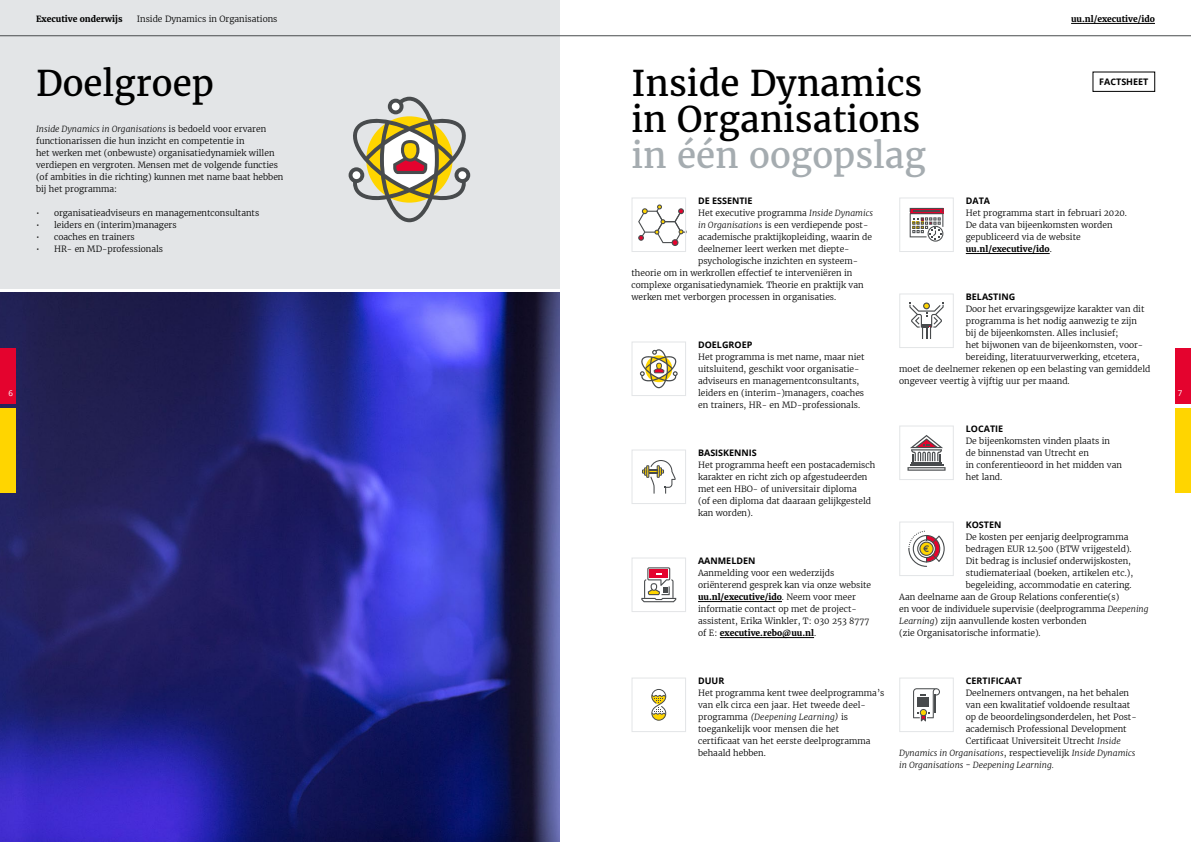
<style>
.page{position:relative;width:1191px;height:842px;background:#fff}
.page>*{position:absolute;margin:0;border:0;box-sizing:border-box;transform-origin:0 0}
.t1{font:35px/36px "Merriweather";color:#000}
.t2{font:35px "Merriweather";color:#a5acb0}
.t3{font:700 9px "Open Sans";color:#000}
.t4{font:300 8.5px/12px "Merriweather";color:#000}
.t5{font:italic 300 8.5px "Merriweather";color:#000}
.t6{font:700 8.5px "Merriweather";color:#000}
.t7{font:8px "Open Sans";color:#fff}
.s1{font-style:italic}
.s2{font-weight:700}
.s3{font-style:normal}
</style>
<div class="page">
<hr style="left:965px;top:253px;width:84px;height:1px;background:#000">
<svg style="left:638px;top:204px;width:46px;height:42px"></svg>
<hr style="left:698px;top:601px;width:84px;height:1px;background:#000">
<hr style="left:720px;top:637px;width:94px;height:1px;background:#000">
<div style="left:0;top:0;width:559px;height:288px;background:#e3e5e7"></div>
<svg style="left:348px;top:97px;width:122px;height:125px"></svg>
<img style="left:0;top:292px;width:559px;height:550px">
<div style="left:1092px;top:72px;width:63px;height:20px;border:1px solid #000"></div>
<svg style="left:640px;top:349px;width:37px;height:39px"></svg>
<svg style="left:642px;top:460px;width:33px;height:34px"></svg>
<svg style="left:641px;top:567px;width:35px;height:35px"></svg>
<svg style="left:651px;top:689px;width:15px;height:32px"></svg>
<div style="left:631px;top:341px;width:55px;height:55px;border:1px solid #e3e5e7"></div>
<div style="left:631px;top:449px;width:55px;height:55px;border:1px solid #e3e5e7"></div>
<div style="left:631px;top:197px;width:55px;height:55px;border:1px solid #e3e5e7"></div>
<div style="left:899px;top:197px;width:54px;height:55px;border:1px solid #e3e5e7"></div>
<div style="left:899px;top:293px;width:54px;height:55px;border:1px solid #e3e5e7"></div>
<div style="left:899px;top:425px;width:54px;height:55px;border:1px solid #e3e5e7"></div>
<div style="left:899px;top:521px;width:54px;height:55px;border:1px solid #e3e5e7"></div>
<div style="left:899px;top:677px;width:54px;height:55px;border:1px solid #e3e5e7"></div>
<div style="left:631px;top:557px;width:55px;height:55px;border:1px solid #e3e5e7"></div>
<div style="left:631px;top:677px;width:55px;height:55px;border:1px solid #e3e5e7"></div>
<svg style="left:909px;top:208px;width:34px;height:34px"></svg>
<svg style="left:909px;top:302px;width:34px;height:37px"></svg>
<hr style="left:911px;top:462px;width:31px;height:2px;background:#484b4d">
<hr style="left:910px;top:465px;width:33px;height:1px;background:#484b4d">
<svg style="left:907px;top:467px;width:38px;height:4px"></svg>
<svg style="left:910px;top:435px;width:33px;height:26px"></svg>
<svg style="left:908px;top:531px;width:36px;height:36px"></svg>
<svg style="left:913px;top:688px;width:27px;height:33px"></svg>
<hr style="left:0;top:36px;width:1191px;height:1px;background:#484b4d">
<hr style="left:1071px;top:23px;width:84px;height:1px;background:#000">
<div style="left:0;top:348px;width:16px;height:56px;background:#e4032e"></div>
<div style="left:1174px;top:348px;width:17px;height:56px;background:#e4032e"></div>
<div style="left:0;top:408px;width:16px;height:84px;background:#ffd500"></div>
<div style="left:1174px;top:408px;width:17px;height:84px;background:#ffd500"></div>
<p class="t6" style="left:36px;top:13px;width:88px">Executive onderwijs</p>
<p class="t4" style="left:137px;top:13px;width:142px">Inside Dynamics in Organisations</p>
<p class="t6" style="left:1071px;top:13px;width:85px">uu.nl/executive/ido</p>
<h1 class="t1" style="left:36px;top:65px;width:179px">Doelgroep</h1>
<h1 class="t1" style="left:631px;top:65px;width:292px">Inside Dynamics in Organisations</h1>
<p class="t3" style="left:1099px;top:76px;width:51px">FACTSHEET</p>
<p class="t4" style="left:36px;top:123px;width:249px"><span class="s1">Inside Dynamics in Organisations</span> is bedoeld voor ervaren functionarissen die hun inzicht en competentie in<br>het werken met (onbewuste) organisatiedynamiek willen verdiepen en vergroten. Mensen met de volgende functies (of ambities in die richting) kunnen met name baat hebben bij het programma:</p>
<p class="t4" style="left:36px;top:207px;width:225px">• organisatieadviseurs en managementconsultants</p>
<p class="t4" style="left:36px;top:219px;width:142px">• leiders en (interim)managers</p>
<p class="t4" style="left:36px;top:231px;width:100px">• coaches en trainers</p>
<p class="t4" style="left:36px;top:243px;width:129px">• HR- en MD-professionals</p>
<h1 class="t2" style="left:631px;top:132px;width:296px">in één oogopslag</h1>
<p class="t3" style="left:698px;top:194px;width:56px">DE ESSENTIE</p>
<p class="t4" style="left:698px;top:207px;width:176px">Het executive programma <span class="s1">Inside Dynamics</span></p>
<p class="t4" style="left:698px;top:219px;width:172px"><span class="s1">in Organisations</span> is een verdiepende post-</p>
<p class="t4" style="left:698px;top:231px;width:175px">academische praktijkopleiding, waarin de</p>
<p class="t4" style="left:698px;top:243px;width:153px">deelnemer leert werken met diepte-</p>
<p class="t4" style="left:698px;top:255px;width:161px">psychologische inzichten en systeem-</p>
<p class="t4" style="left:631px;top:267px;width:222px">theorie om in werkrollen effectief te interveniëren in</p>
<p class="t4" style="left:631px;top:279px;width:234px">complexe organisatiedynamiek. Theorie en praktijk van</p>
<p class="t4" style="left:631px;top:291px;width:206px">werken met verborgen processen in organisaties.</p>
<p class="t3" style="left:965px;top:194px;width:26px">DATA</p>
<p class="t4" style="left:965px;top:207px;width:163px">Het programma start in februari 2020.<br>De data van bijeenkomsten worden gepubliceerd via de website <span class="s2">uu.nl/executive/ido</span>.</p>
<p class="t3" style="left:965px;top:290px;width:51px">BELASTING</p>
<p class="t4" style="left:965px;top:303px;width:180px">Door het ervaringsgewijze karakter van dit</p>
<p class="t4" style="left:965px;top:315px;width:173px">programma is het nodig aanwezig te zijn</p>
<p class="t4" style="left:965px;top:327px;width:154px">bij de bijeenkomsten. Alles inclusief;</p>
<p class="t4" style="left:965px;top:339px;width:179px">het bijwonen van de bijeenkomsten, voor-</p>
<p class="t4" style="left:965px;top:351px;width:175px">bereiding, literatuurverwerking, etcetera,</p>
<p class="t4" style="left:899px;top:363px;width:253px">moet de deelnemer rekenen op een belasting van gemiddeld</p>
<p class="t4" style="left:899px;top:375px;width:172px">ongeveer veertig à vijftig uur per maand.</p>
<p class="t3" style="left:965px;top:422px;width:39px">LOCATIE</p>
<p class="t4" style="left:965px;top:435px;width:158px">De bijeenkomsten vinden plaats in de binnenstad van Utrecht en<br>in conferentieoord in het midden van het land.</p>
<p class="t3" style="left:698px;top:338px;width:56px">DOELGROEP</p>
<p class="t4" style="left:698px;top:351px;width:168px">Het programma is met name, maar niet uitsluitend, geschikt voor organisatie&shy;adviseurs en managementconsultants, leiders en (interim-)managers, coaches en trainers, HR- en MD-professionals.</p>
<p class="t7" style="left:9px;top:388px;width:6px">6</p>
<p class="t7" style="left:1177px;top:388px;width:6px">7</p>
<p class="t3" style="left:698px;top:446px;width:60px">BASISKENNIS</p>
<p class="t4" style="left:698px;top:459px;width:179px">Het programma heeft een postacademisch karakter en richt zich op afgestudeerden met een HBO- of universitair diploma<br>(of een diploma dat daaraan gelijkgesteld kan worden).</p>
<p class="t3" style="left:698px;top:554px;width:59px">AANMELDEN</p>
<p class="t4" style="left:698px;top:567px;width:175px">Aanmelding voor een wederzijds oriënterend gesprek kan via onze website <span class="s2">uu.nl/executive/ido</span>. Neem voor meer informatie contact op met de project&shy;assistent, Erika Winkler, T: 030 253 8777 of E: <span class="s2">executive.rebo@uu.nl</span>.</p>
<p class="t3" style="left:698px;top:674px;width:28px">DUUR</p>
<p class="t4" style="left:698px;top:687px;width:188px">Het programma kent twee deelprogramma’s van elk circa een jaar. Het tweede deel&shy;programma <span class="s1">(Deepening Learning)</span> is toegankelijk voor mensen die het<br>certificaat van het eerste deelprogramma behaald hebben.</p>
<p class="t3" style="left:965px;top:518px;width:37px">KOSTEN</p>
<p class="t4" style="left:965px;top:531px;width:164px">De kosten per eenjarig deelprogramma</p>
<p class="t4" style="left:965px;top:543px;width:167px">bedragen EUR 12.500 (BTW vrijgesteld).</p>
<p class="t4" style="left:965px;top:555px;width:167px">Dit bedrag is inclusief onderwijskosten,</p>
<p class="t4" style="left:965px;top:567px;width:169px">studiemateriaal (boeken, artikelen etc.),</p>
<p class="t4" style="left:965px;top:579px;width:167px">begeleiding, accommodatie en catering.</p>
<p class="t4" style="left:899px;top:591px;width:222px">Aan deelname aan de Group Relations conferentie(s)</p>
<p class="t4" style="left:899px;top:603px;width:251px">en voor de individuele supervisie (deelprogramma <span class="s1">Deepening</span></p>
<p class="t4" style="left:899px;top:615px;width:189px"><span class="s1">Learning</span>) zijn aanvullende kosten verbonden</p>
<p class="t4" style="left:899px;top:627px;width:143px">(zie Organisatorische informatie).</p>
<p class="t3" style="left:965px;top:674px;width:58px">CERTIFICAAT</p>
<p class="t4" style="left:965px;top:687px;width:165px">Deelnemers ontvangen, na het behalen</p>
<p class="t4" style="left:965px;top:699px;width:166px">van een kwalitatief voldoende resultaat</p>
<p class="t4" style="left:965px;top:711px;width:172px">op de beoordelingsonderdelen, het Post-</p>
<p class="t4" style="left:965px;top:723px;width:162px">academisch Professional Development</p>
<p class="t4" style="left:965px;top:735px;width:156px">Certificaat Universiteit Utrecht <span class="s1">Inside</span></p>
<p class="t5" style="left:899px;top:747px;width:238px">Dynamics in Organisations<span class="s3">, respectievelijk</span> Inside Dynamics</p>
<p class="t5" style="left:899px;top:759px;width:156px">in Organisations - Deepening Learning.</p>
</div>
